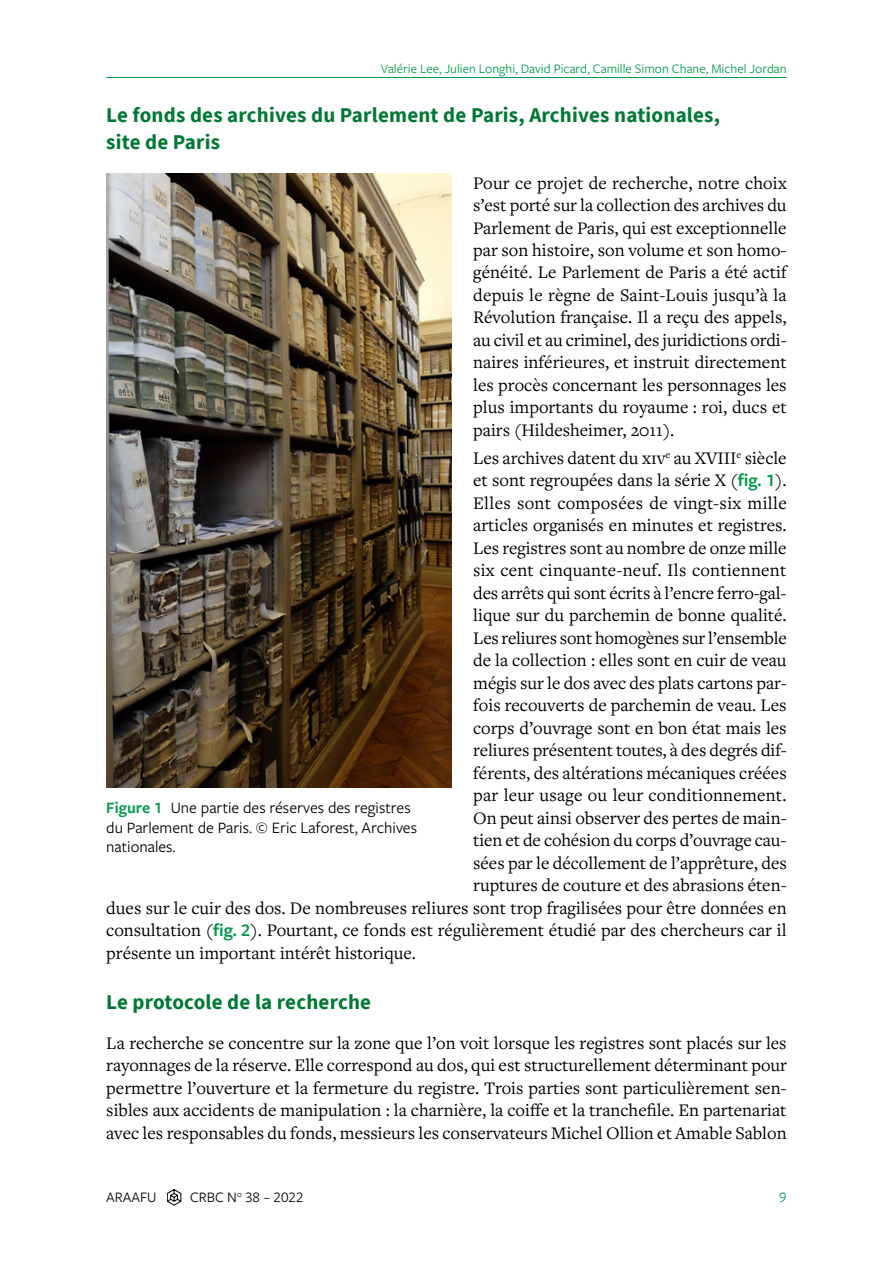
<style>
.page{position:relative;width:893px;height:1263px;background:#fff}
.page>*{position:absolute;margin:0;border:0;box-sizing:border-box;transform-origin:0 0}
.t1{font:700 21px/27px "Source Sans Pro";letter-spacing:.01em;color:#007934}
.t2{font:18.3px/22.5px "Freight Text Pro";color:#000;text-align:justify}
.t3{font:18.3px "Freight Text Pro";letter-spacing:.02em;color:#000}
.t4{font:16.5px/19.5px "Freight Sans Pro";color:#000}
.t5{font:15px "Freight Sans Pro";color:#000}
.t6{font:15px "Freight Sans Pro";color:#009b48}
.t7{font:13.5px "Freight Sans Pro";color:#009b48}
.s1{font-family:"Freight Sans Pro";font-weight:600;color:#009b48}
.s2{font-weight:600;color:#009b48}
</style>
<div class="page">
<hr style="left:106px;top:77px;width:681px;height:1px;background:#009b48">
<svg style="left:167px;top:1189px;width:14px;height:16px"></svg>
<img style="left:106px;top:173px;width:346px;height:615px">
<p class="t7" style="left:381px;top:60px;width:407px">Valérie Lee, Julien Longhi, David Picard, Camille Simon Chane, Michel Jordan</p>
<p class="t1" style="left:106px;top:101px;width:615px">Le fonds des archives du Parlement de Paris, Archives nationales, site de Paris</p>
<p class="t2" style="left:473px;top:171px;width:315px">Pour ce projet de recherche, notre choix s’est porté sur la collection des archives du Parlement de Paris, qui est exceptionnelle par son histoire, son volume et son homo&shy;généité. Le Parlement de Paris a été actif depuis le règne de Saint-Louis jusqu’à la Révolution française. Il a reçu des appels, au civil et au criminel, des juridictions ordi&shy;naires inférieures, et instruit directement les procès concernant les personnages les plus importants du royaume : roi, ducs et pairs (Hildesheimer, 2011).</p>
<p class="t2" style="left:473px;top:446px;width:315px">Les archives datent du xiv<sup>e</sup> au XVIII<sup>e</sup> siècle</p>
<p class="t2" style="left:473px;top:469px;width:315px">et sont regroupées dans la série X (<span class="s1">fig. 1</span>).</p>
<p class="t3" style="left:473px;top:491px;width:315px">Elles sont composées de vingt-six mille</p>
<p class="t2" style="left:473px;top:514px;width:315px">articles organisés en minutes et registres.</p>
<p class="t2" style="left:473px;top:536px;width:315px">Les registres sont au nombre de onze mille</p>
<p class="t2" style="left:473px;top:558px;width:315px">six cent cinquante-neuf. Ils contiennent</p>
<p class="t2" style="left:473px;top:581px;width:315px">des arrêts qui sont écrits à l’encre ferro-gal-</p>
<p class="t2" style="left:473px;top:603px;width:315px">lique sur du parchemin de bonne qualité.</p>
<p class="t2" style="left:473px;top:626px;width:315px">Les reliures sont homogènes sur l’ensemble</p>
<p class="t2" style="left:473px;top:648px;width:315px">de la collection : elles sont en cuir de veau</p>
<p class="t2" style="left:473px;top:671px;width:315px">mégis sur le dos avec des plats cartons par-</p>
<p class="t2" style="left:473px;top:693px;width:315px">fois recouverts de parchemin de veau. Les</p>
<p class="t2" style="left:473px;top:716px;width:315px">corps d’ouvrage sont en bon état mais les</p>
<p class="t2" style="left:473px;top:738px;width:315px">reliures présentent toutes, à des degrés dif-</p>
<p class="t2" style="left:473px;top:761px;width:315px">férents, des altérations mécaniques créées</p>
<p class="t2" style="left:473px;top:783px;width:315px">par leur usage ou leur conditionnement.</p>
<p class="t2" style="left:473px;top:806px;width:315px">On peut ainsi observer des pertes de main-</p>
<p class="t2" style="left:473px;top:828px;width:315px">tien et de cohésion du corps d’ouvrage cau-</p>
<p class="t2" style="left:473px;top:851px;width:315px">sées par le décollement de l’apprêture, des</p>
<p class="t2" style="left:473px;top:873px;width:315px">ruptures de couture et des abrasions éten-</p>
<p class="t2" style="left:106px;top:896px;width:682px">dues sur le cuir des dos. De nombreuses reliures sont trop fragilisées pour être données en</p>
<p class="t2" style="left:106px;top:918px;width:682px">consultation (<span class="s1">fig. 2</span>). Pourtant, ce fonds est régulièrement étudié par des chercheurs car il</p>
<p class="t2" style="left:106px;top:941px;width:311px">présente un important intérêt historique.</p>
<p class="t1" style="left:106px;top:988px;width:266px">Le protocole de la recherche</p>
<p class="t2" style="left:106px;top:1031px;width:682px">La recherche se concentre sur la zone que l’on voit lorsque les registres sont placés sur les rayonnages de la réserve. Elle correspond au dos, qui est structurellement déterminant pour permettre l’ouverture et la fermeture du registre. Trois parties sont particulièrement sen&shy;sibles aux accidents de manipulation : la charnière, la coiffe et la tranchefile. En partenariat avec les responsables du fonds, messieurs les conservateurs Michel Ollion et Amable Sablon</p>
<p class="t4" style="left:106px;top:797px;width:312px"><span class="s2">Figure 1</span> Une partie des réserves des registres du Parlement de Paris. © Eric Laforest, Archives nationales.</p>
<p class="t5" style="left:106px;top:1187px;width:52px">ARAAFU</p>
<p class="t5" style="left:190px;top:1187px;width:115px">CRBC N<sup>o</sup> 38 – 2022</p>
<p class="t6" style="left:779px;top:1187px;width:9px">9</p>
</div>
